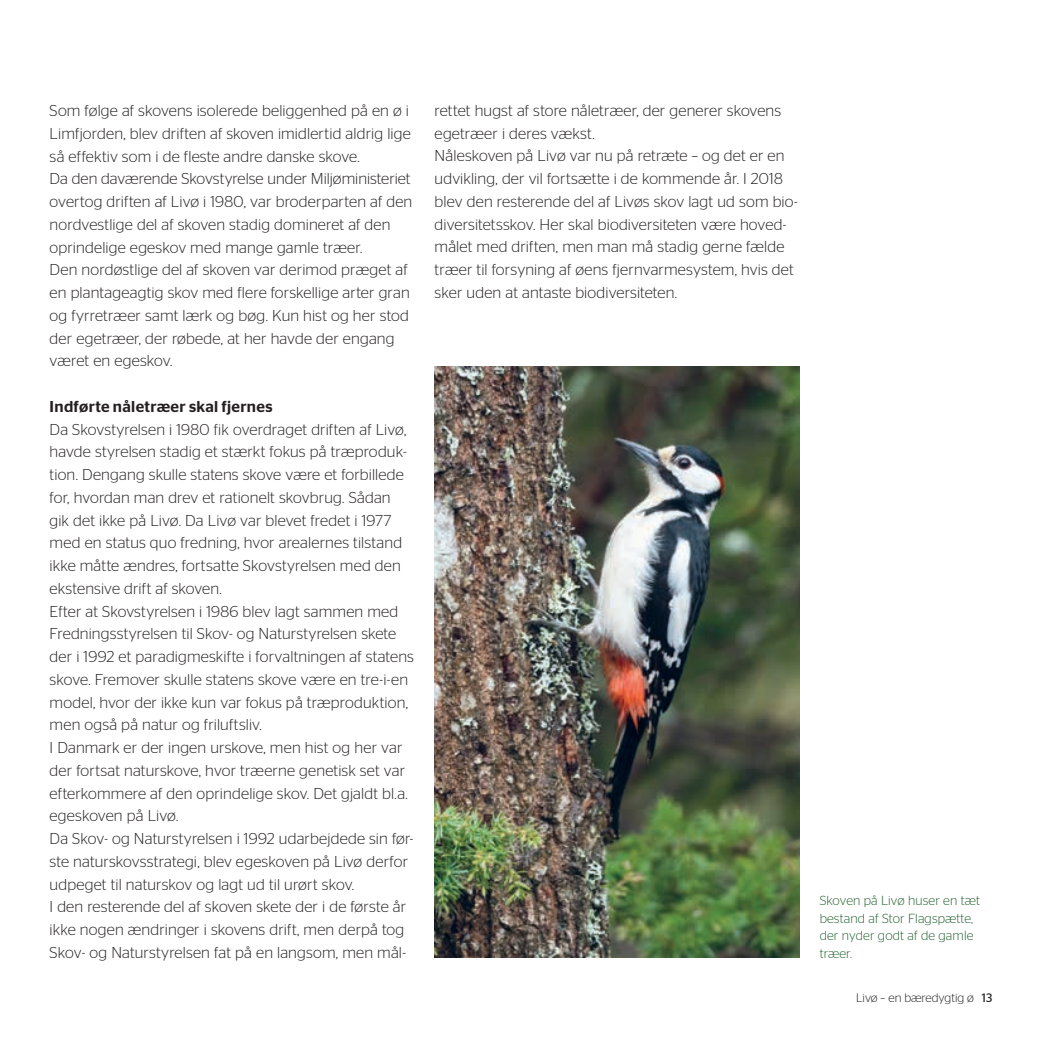
<style>
.page{position:relative;width:1042px;height:1042px;background:#fff}
.page>*{position:absolute;margin:0;border:0;box-sizing:border-box;transform-origin:0 0}
.t1{font:300 15.75px/22.8px "Stag Sans";letter-spacing:.01em;color:#231f20}
.t2{font:500 15.75px "Stag Sans";letter-spacing:.02em;color:#231f20}
.t3{font:300 13.12px/17.5px "Stag Sans";letter-spacing:.01em;color:#256231}
.t4{font:300 12.25px "Stag Sans";color:#231f20}
.s1{font-weight:400}
</style>
<div class="page">
<img style="left:435px;top:366px;width:365px;height:592px">
<p class="t1" style="left:50px;top:99px;width:364px">Som følge af skovens isolerede beliggenhed på en ø i Limfjorden, blev driften af skoven imidlertid aldrig lige så effektiv som i de fleste andre danske skove.<br>Da den daværende Skovstyrelse under Miljøministeriet overtog driften af Livø i 1980, var broderparten af den nordvestlige del af skoven stadig domineret af den oprindelige egeskov med mange gamle træer.<br>Den nordøstlige del af skoven var derimod præget af en plantageagtig skov med flere forskellige arter gran og fyrretræer samt lærk og bøg. Kun hist og her stod der egetræer, der røbede, at her havde der engang været en egeskov.</p>
<p class="t2" style="left:50px;top:397px;width:224px">Indførte nåletræer skal fjernes</p>
<p class="t1" style="left:50px;top:417px;width:366px">Da Skovstyrelsen i 1980 fik overdraget driften af Livø, havde styrelsen stadig et stærkt fokus på træproduk&shy;tion. Dengang skulle statens skove være et forbillede for, hvordan man drev et rationelt skovbrug. Sådan gik det ikke på Livø. Da Livø var blevet fredet i 1977 med en status quo fredning, hvor arealernes tilstand ikke måtte ændres, fortsatte Skovstyrelsen med den ekstensive drift af skoven.<br>Efter at Skovstyrelsen i 1986 blev lagt sammen med Fredningsstyrelsen til Skov- og Naturstyrelsen skete der i 1992 et paradigmeskifte i forvaltningen af statens skove. Fremover skulle statens skove være en tre-i-en model, hvor der ikke kun var fokus på træproduktion, men også på natur og friluftsliv.<br>I Danmark er der ingen urskove, men hist og her var der fortsat naturskove, hvor træerne genetisk set var efterkommere af den oprindelige skov. Det gjaldt bl.a. egeskoven på Livø.<br>Da Skov- og Naturstyrelsen i 1992 udarbejdede sin før&shy;ste naturskovsstrategi, blev egeskoven på Livø derfor udpeget til naturskov og lagt ud til urørt skov.<br>I den resterende del af skoven skete der i de første år ikke nogen ændringer i skovens drift, men derpå tog Skov- og Naturstyrelsen fat på en langsom, men mål-</p>
<p class="t1" style="left:435px;top:99px;width:365px">rettet hugst af store nåletræer, der generer skovens egetræer i deres vækst.<br>Nåleskoven på Livø var nu på retræte – og det er en udvikling, der vil fortsætte i de kommende år. I 2018 blev den resterende del af Livøs skov lagt ud som bio&shy;diversitetsskov. Her skal biodiversiteten være hoved&shy;målet med driften, men man må stadig gerne fælde træer til forsyning af øens fjernvarmesystem, hvis det sker uden at antaste biodiversiteten.</p>
<p class="t3" style="left:819px;top:891px;width:162px">Skoven på Livø huser en tæt bestand af Stor Flagspætte, der nyder godt af de gamle træer.</p>
<p class="t4" style="left:856px;top:991px;width:138px">Livø – en bæredygtig ø <span class="s1">13</span></p>
</div>
